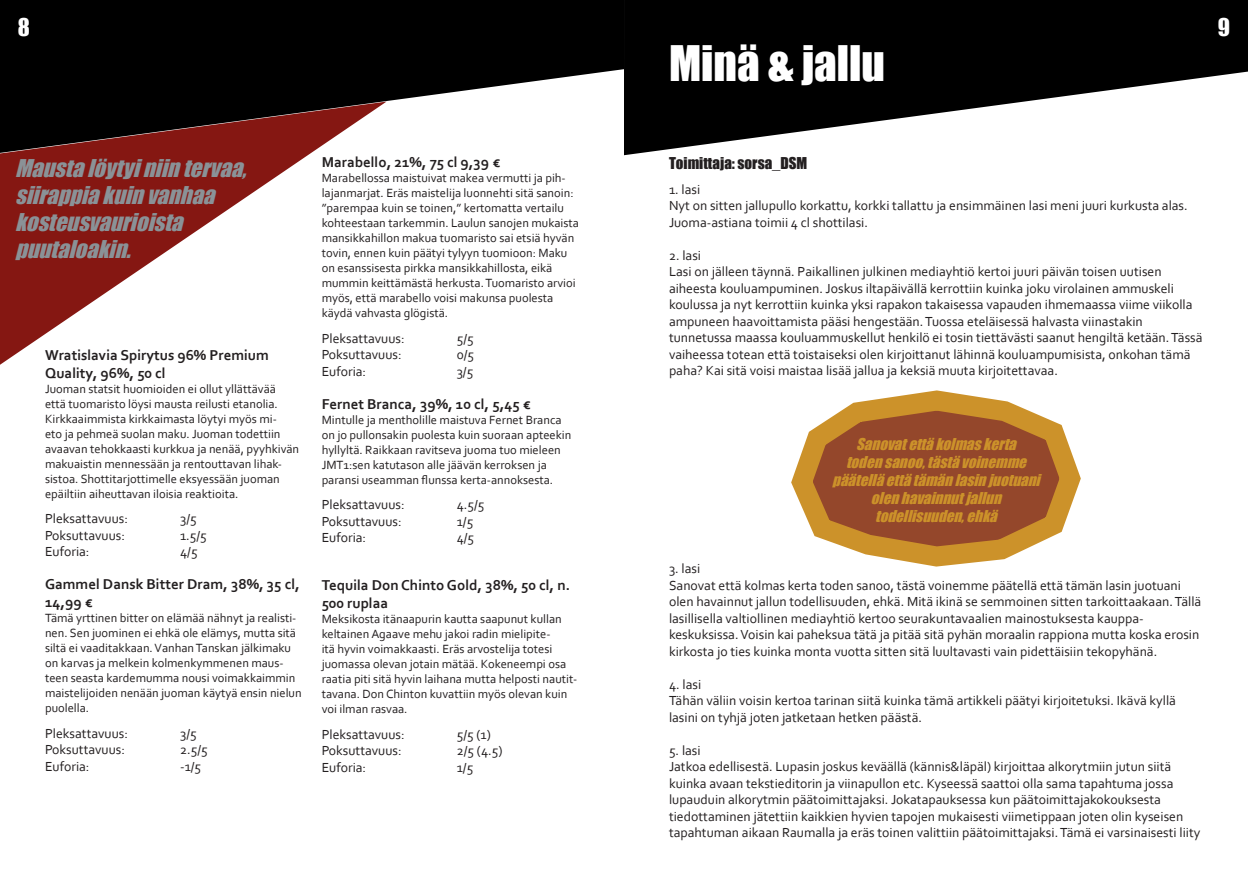
<style>
.page{position:relative;width:1248px;height:886px;background:#fff}
.page>*{position:absolute;margin:0;border:0;box-sizing:border-box;transform-origin:0 0}
.t1{font:45px "Impact";color:#fff}
.t2{font:italic 22.5px/27px "Impact";color:#8a9297}
.t3{font:22.5px "Impact";color:#fff}
.t4{font:700 15px/18px "Corbel";color:#231f20}
.t5{font:italic 15px/18px "Impact";color:#cc922a;text-align:center}
.t6{font:15px "Impact";color:#231f20}
.t7{font:13.75px/16.5px "Corbel";color:#231f20}
.t8{font:12.5px/15px "Corbel";color:#231f20}
</style>
<div class="page">
<div style="left:0;top:0;width:624px;height:102px;background:#000"></div>
<svg style="left:624px;top:0;width:623px;height:155px;fill:#000"></svg>
<svg style="left:0;top:102px;width:386px;height:263px"></svg>
<svg style="left:791px;top:390px;width:290px;height:177px"></svg>
<h2 class="t3" style="left:18px;top:10px;width:14px">8</h2>
<h2 class="t3" style="left:1217px;top:10px;width:14px">9</h2>
<p class="t2" style="left:15px;top:154px;width:241px">Maustalöytyiniintervaa, siirappiakuinvanhaa</p>
<p class="t2" style="left:15px;top:208px;width:177px">kosteusvaurioista puutaloakin.</p>
<p class="t4" style="left:45px;top:345px;width:225px">Wratislavia Spirytus 96% Premium<br>Quality, 96%, 50 cl</p>
<p class="t8" style="left:45px;top:381px;width:256px">Juoman statsit huomioiden ei ollut yllättävää että tuomaristo löysi mausta reilusti etanolia.<br>Kirkkaaimmista kirkkaimasta löytyi myös mi-<br>eto ja pehmeä suolan maku. Juoman todettiin avaavan tehokkaasti kurkkua ja nenää, pyyhkivän makuaistin mennessään ja rentouttavan lihak&shy;sistoa. Shottitarjottimelle eksyessään juoman epäiltiin aiheuttavan iloisia reaktioita.</p>
<p class="t7" style="left:45px;top:510px;width:84px">Pleksattavuus:</p>
<p class="t7" style="left:180px;top:510px;width:18px">3/5</p>
<p class="t7" style="left:45px;top:527px;width:82px">Poksuttavuus:</p>
<p class="t7" style="left:180px;top:527px;width:28px">1.5/5</p>
<p class="t7" style="left:45px;top:543px;width:46px">Euforia:</p>
<p class="t7" style="left:180px;top:543px;width:19px">4/5</p>
<p class="t4" style="left:45px;top:575px;width:256px">Gammel Dansk Bitter Dram, 38%, 35 cl,<br>14,99 €</p>
<p class="t8" style="left:45px;top:610px;width:258px">Tämä yrttinen bitter on elämää nähnyt ja realisti&shy;nen. Sen juominen ei ehkä ole elämys, mutta sitä siltä ei vaaditakkaan. Vanhan Tanskan jälkimaku on karvas ja melkein kolmenkymmenen maus&shy;teen seasta kardemumma nousi voimakkaimmin maistelijoiden nenään juoman käytyä ensin nielun puolella.</p>
<p class="t7" style="left:45px;top:725px;width:84px">Pleksattavuus:</p>
<p class="t7" style="left:180px;top:725px;width:18px">3/5</p>
<p class="t7" style="left:45px;top:741px;width:82px">Poksuttavuus:</p>
<p class="t7" style="left:180px;top:741px;width:29px">2.5/5</p>
<p class="t7" style="left:45px;top:758px;width:46px">Euforia:</p>
<p class="t7" style="left:180px;top:758px;width:23px">-1/5</p>
<p class="t4" style="left:321px;top:153px;width:180px">Marabello, 21%, 75 cl 9,39 €</p>
<p class="t8" style="left:321px;top:170px;width:259px">Marabellossa maistuivat makea vermutti ja pih&shy;lajanmarjat. Eräs maistelija luonnehti sitä sanoin: ”parempaa kuin se toinen,” kertomatta vertailu kohteestaan tarkemmin. Laulun sanojen mukaista mansikkahillon makua tuomaristo sai etsiä hyvän tovin, ennen kuin päätyi tylyyn tuomioon: Maku on esanssisesta pirkka mansikkahillosta, eikä mummin keittämästä herkusta. Tuomaristo arvioi myös, että marabello voisi makunsa puolesta käydä vahvasta glögistä.</p>
<p class="t7" style="left:321px;top:329px;width:84px">Pleksattavuus:</p>
<p class="t7" style="left:456px;top:329px;width:18px">5/5</p>
<p class="t7" style="left:321px;top:346px;width:82px">Poksuttavuus:</p>
<p class="t7" style="left:456px;top:346px;width:19px">0/5</p>
<p class="t7" style="left:321px;top:362px;width:46px">Euforia:</p>
<p class="t7" style="left:456px;top:362px;width:18px">3/5</p>
<p class="t4" style="left:321px;top:394px;width:211px">Fernet Branca, 39%, 10 cl, 5,45 €</p>
<p class="t8" style="left:321px;top:412px;width:251px">Mintulle ja mentholille maistuva Fernet Branca on jo pullonsakin puolesta kuin suoraan apteekin hyllyltä. Raikkaan ravitseva juoma tuo mieleen JMT1:sen katutason alle jäävän kerroksen ja paransi useamman flunssa kerta-annoksesta.</p>
<p class="t7" style="left:321px;top:496px;width:84px">Pleksattavuus:</p>
<p class="t7" style="left:456px;top:496px;width:29px">4.5/5</p>
<p class="t7" style="left:321px;top:512px;width:82px">Poksuttavuus:</p>
<p class="t7" style="left:456px;top:512px;width:18px">1/5</p>
<p class="t7" style="left:321px;top:529px;width:46px">Euforia:</p>
<p class="t7" style="left:456px;top:529px;width:19px">4/5</p>
<p class="t4" style="left:321px;top:576px;width:250px">Tequila Don Chinto Gold, 38%, 50 cl, n.<br>500 ruplaa</p>
<p class="t8" style="left:321px;top:611px;width:257px">Meksikosta itänaapurin kautta saapunut kullan keltainen Agaave mehu jakoi radin mielipite-<br>itä hyvin voimakkaasti. Eräs arvostelija totesi juomassa olevan jotain mätää. Kokeneempi osa raatia piti sitä hyvin laihana mutta helposti nautit&shy;tavana. Don Chinton kuvattiin myös olevan kuin voi ilman rasvaa.</p>
<p class="t7" style="left:321px;top:725px;width:84px">Pleksattavuus:</p>
<p class="t7" style="left:456px;top:725px;width:36px">5/5 (1)</p>
<p class="t7" style="left:321px;top:742px;width:82px">Poksuttavuus:</p>
<p class="t7" style="left:456px;top:742px;width:47px">2/5 (4.5)</p>
<p class="t7" style="left:321px;top:758px;width:46px">Euforia:</p>
<p class="t7" style="left:456px;top:758px;width:18px">1/5</p>
<p class="t1" style="left:669px;top:28px;width:217px">Minä &amp; jallu</p>
<p class="t6" style="left:669px;top:152px;width:140px">Toimittaja: sorsa_DSM</p>
<p class="t7" style="left:669px;top:181px;width:33px">1. lasi</p>
<p class="t7" style="left:669px;top:197px;width:520px">Nyt on sitten jallupullo korkattu, korkki tallattu ja ensimmäinen lasi meni juuri kurkusta alas.</p>
<p class="t7" style="left:669px;top:214px;width:200px">Juoma-astiana toimii 4 cl shottilasi.</p>
<p class="t7" style="left:669px;top:247px;width:34px">2. lasi</p>
<p class="t7" style="left:669px;top:263px;width:525px">Lasi on jälleen täynnä. Paikallinen julkinen mediayhtiö kertoi juuri päivän toisen uutisen aiheesta kouluampuminen. Joskus iltapäivällä kerrottiin kuinka joku virolainen ammuskeli koulussa ja nyt kerrottiin kuinka yksi rapakon takaisessa vapauden ihmemaassa viime viikolla ampuneen haavoittamista pääsi hengestään. Tuossa eteläisessä halvasta viinastakin</p>
<p class="t7" style="left:669px;top:329px;width:535px">tunnetussa maassa kouluammuskellut henkilö ei tosin tiettävästi saanut hengiltä ketään. Tässä vaiheessa totean että toistaiseksi olen kirjoittanut lähinnä kouluampumisista, onkohan tämä paha? Kai sitä voisi maistaa lisää jallua ja keksiä muuta kirjoitettavaa.</p>
<p class="t5" style="left:856px;top:434px;width:167px">Sanovatettäkolmaskerta</p>
<p class="t5" style="left:832px;top:452px;width:214px">todensanoo,tästävoinemme päätelläettätämänlasinjuotuani olenhavainnutjallun</p>
<p class="t5" style="left:875px;top:506px;width:129px">todellisuuden,ehkä</p>
<p class="t7" style="left:669px;top:560px;width:33px">3. lasi</p>
<p class="t7" style="left:669px;top:577px;width:533px">Sanovat että kolmas kerta toden sanoo, tästä voinemme päätellä että tämän lasin juotuani olen havainnut jallun todellisuuden, ehkä. Mitä ikinä se semmoinen sitten tarkoittaakaan. Tällä lasillisella valtiollinen mediayhtiö kertoo seurakuntavaalien mainostuksesta kauppa-</p>
<p class="t7" style="left:669px;top:626px;width:532px">keskuksissa. Voisin kai paheksua tätä ja pitää sitä pyhän moraalin rappiona mutta koska erosin kirkosta jo ties kuinka monta vuotta sitten sitä luultavasti vain pidettäisiin tekopyhänä.</p>
<p class="t7" style="left:669px;top:676px;width:34px">4. lasi</p>
<p class="t7" style="left:669px;top:692px;width:508px">Tähän väliin voisin kertoa tarinan siitä kuinka tämä artikkeli päätyi kirjoitetuksi. Ikävä kyllä lasini on tyhjä joten jatketaan hetken päästä.</p>
<p class="t7" style="left:669px;top:742px;width:33px">5. lasi</p>
<p class="t7" style="left:669px;top:758px;width:503px">Jatkoa edellisestä. Lupasin joskus keväällä (kännis&amp;läpäl) kirjoittaa alkorytmiin jutun siitä</p>
<p class="t7" style="left:669px;top:775px;width:506px">kuinka avaan tekstieditorin ja viinapullon etc. Kyseessä saattoi olla sama tapahtuma jossa</p>
<p class="t7" style="left:669px;top:791px;width:533px">lupauduin alkorytmin päätoimittajaksi. Jokatapauksessa kun päätoimittajakokouksesta tiedottaminen jätettiin kaikkien hyvien tapojen mukaisesti viimetippaan joten olin kyseisen tapahtuman aikaan Raumalla ja eräs toinen valittiin päätoimittajaksi. Tämä ei varsinaisesti liity</p>
</div>
